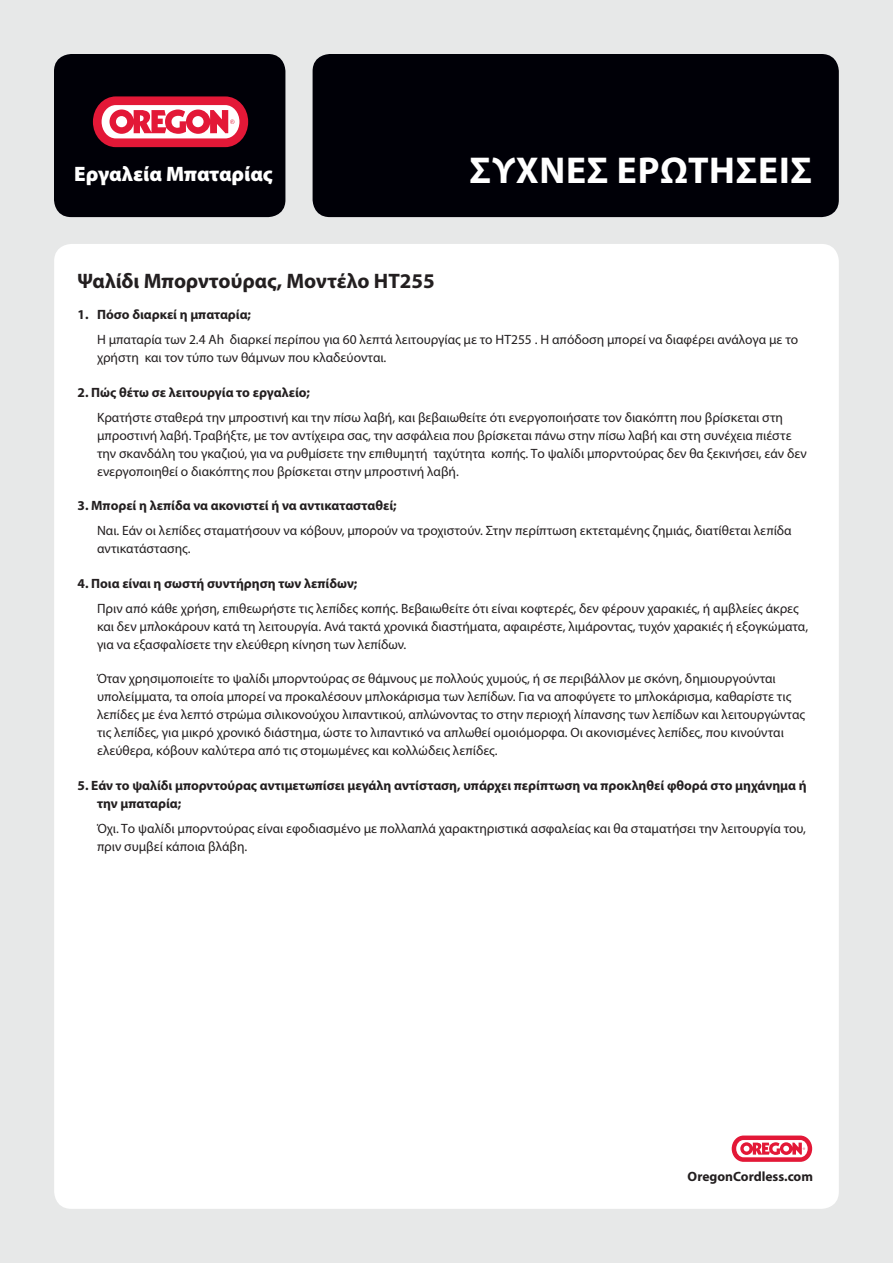
<style>
.page{position:relative;width:893px;height:1263px;background:#e7e8e8}
.page>*{position:absolute;margin:0;border:0;box-sizing:border-box;transform-origin:0 0}
.t1{font:700 37.5px "Myriad Pro";letter-spacing:.02em;color:#fff}
.t2{font:700 21px "Myriad Pro";color:#231f20}
.t3{font:900 21px "Myriad Pro";color:#fff}
.t4{font:13.5px/18px "Myriad Pro";color:#231f20}
.t5{font:700 13.5px/18px "Myriad Pro";color:#231f20}
</style>
<div class="page">
<div style="left:313px;top:54px;width:526px;height:163px;background:#000007;border-radius:17px"></div>
<div style="left:54px;top:244px;width:785px;height:965px;background:#fff;border-radius:17px"></div>
<div style="left:732px;top:1135px;width:80px;height:27px;background:#e31837;border-radius:12px"></div>
<svg style="left:736px;top:1140px;width:72px;height:17px"></svg>
<div style="left:54px;top:54px;width:231px;height:163px;background:#000007;border-radius:17px"></div>
<svg style="left:93px;top:96px;width:155px;height:51px;background:#db5c70"></svg>
<h2 class="t3" style="left:74px;top:160px;width:200px">Εργαλεία Μπαταρίας</h2>
<h1 class="t1" style="left:470px;top:146px;width:344px">ΣΥΧΝΕΣ ΕΡΩΤΗΣΕΙΣ</h1>
<h2 class="t2" style="left:78px;top:267px;width:359px">Ψαλίδι Μπορντούρας, Μοντέλο HT255</h2>
<p class="t5" style="left:78px;top:305px;width:175px">1. Πόσο διαρκεί η μπαταρία;</p>
<p class="t4" style="left:97px;top:330px;width:703px">Η μπαταρία των 2.4 Ah διαρκεί περίπου για 60 λεπτά λειτουργίας με το HT255 . Η απόδοση μπορεί να διαφέρει ανάλογα με το χρήστη και τον τύπο των θάμνων που κλαδεύονται.</p>
<p class="t5" style="left:77px;top:383px;width:234px">2. Πώς θέτω σε λειτουργία το εργαλείο;</p>
<p class="t4" style="left:97px;top:408px;width:711px">Κρατήστε σταθερά την μπροστινή και την πίσω λαβή, και βεβαιωθείτε ότι ενεργοποιήσατε τον διακόπτη που βρίσκεται στη μπροστινή λαβή. Τραβήξτε, με τον αντίχειρα σας, την ασφάλεια που βρίσκεται πάνω στην πίσω λαβή και στη συνέχεια πιέστε την σκανδάλη του γκαζιού, για να ρυθμίσετε την επιθυμητή ταχύτητα κοπής. Το ψαλίδι μπορντούρας δεν θα ξεκινήσει, εάν δεν ενεργοποιηθεί ο διακόπτης που βρίσκεται στην μπροστινή λαβή.</p>
<p class="t5" style="left:77px;top:496px;width:321px">3. Μπορεί η λεπίδα να ακονιστεί ή να αντικατασταθεί;</p>
<p class="t4" style="left:97px;top:521px;width:696px">Ναι. Εάν οι λεπίδες σταματήσουν να κόβουν, μπορούν να τροχιστούν. Στην περίπτωση εκτεταμένης ζημιάς, διατίθεται λεπίδα αντικατάστασης.</p>
<p class="t5" style="left:77px;top:574px;width:281px">4. Ποια είναι η σωστή συντήρηση των λεπίδων;</p>
<p class="t4" style="left:97px;top:599px;width:713px">Πριν από κάθε χρήση, επιθεωρήστε τις λεπίδες κοπής. Βεβαιωθείτε ότι είναι κοφτερές, δεν φέρουν χαρακιές, ή αμβλείες άκρες και δεν μπλοκάρουν κατά τη λειτουργία. Ανά τακτά χρονικά διαστήματα, αφαιρέστε, λιμάροντας, τυχόν χαρακιές ή εξογκώματα, για να εξασφαλίσετε την ελεύθερη κίνηση των λεπίδων.</p>
<p class="t4" style="left:97px;top:670px;width:710px">Όταν χρησιμοποιείτε το ψαλίδι μπορντούρας σε θάμνους με πολλούς χυμούς, ή σε περιβάλλον με σκόνη, δημιουργούνται υπολείμματα, τα οποία μπορεί να προκαλέσουν μπλοκάρισμα των λεπίδων. Για να αποφύγετε το μπλοκάρισμα, καθαρίστε τις λεπίδες με ένα λεπτό στρώμα σιλικονούχου λιπαντικού, απλώνοντας το στην περιοχή λίπανσης των λεπίδων και λειτουργώντας τις λεπίδες, για μικρό χρονικό διάστημα, ώστε το λιπαντικό να απλωθεί ομοιόμορφα. Οι ακονισμένες λεπίδες, που κινούνται ελεύθερα, κόβουν καλύτερα από τις στομωμένες και κολλώδεις λεπίδες.</p>
<p class="t5" style="left:97px;top:776px;width:711px;text-indent:-19px">5. Εάν το ψαλίδι μπορντούρας αντιμετωπίσει μεγάλη αντίσταση, υπάρχει περίπτωση να προκληθεί φθορά στο μηχάνημα ή την μπαταρία;</p>
<p class="t4" style="left:97px;top:819px;width:710px">Όχι. Το ψαλίδι μπορντούρας είναι εφοδιασμένο με πολλαπλά χαρακτηριστικά ασφαλείας και θα σταματήσει την λειτουργία του, πριν συμβεί κάποια βλάβη.</p>
<p class="t5" style="left:688px;top:1167px;width:127px">OregonCordless.com</p>
</div>
